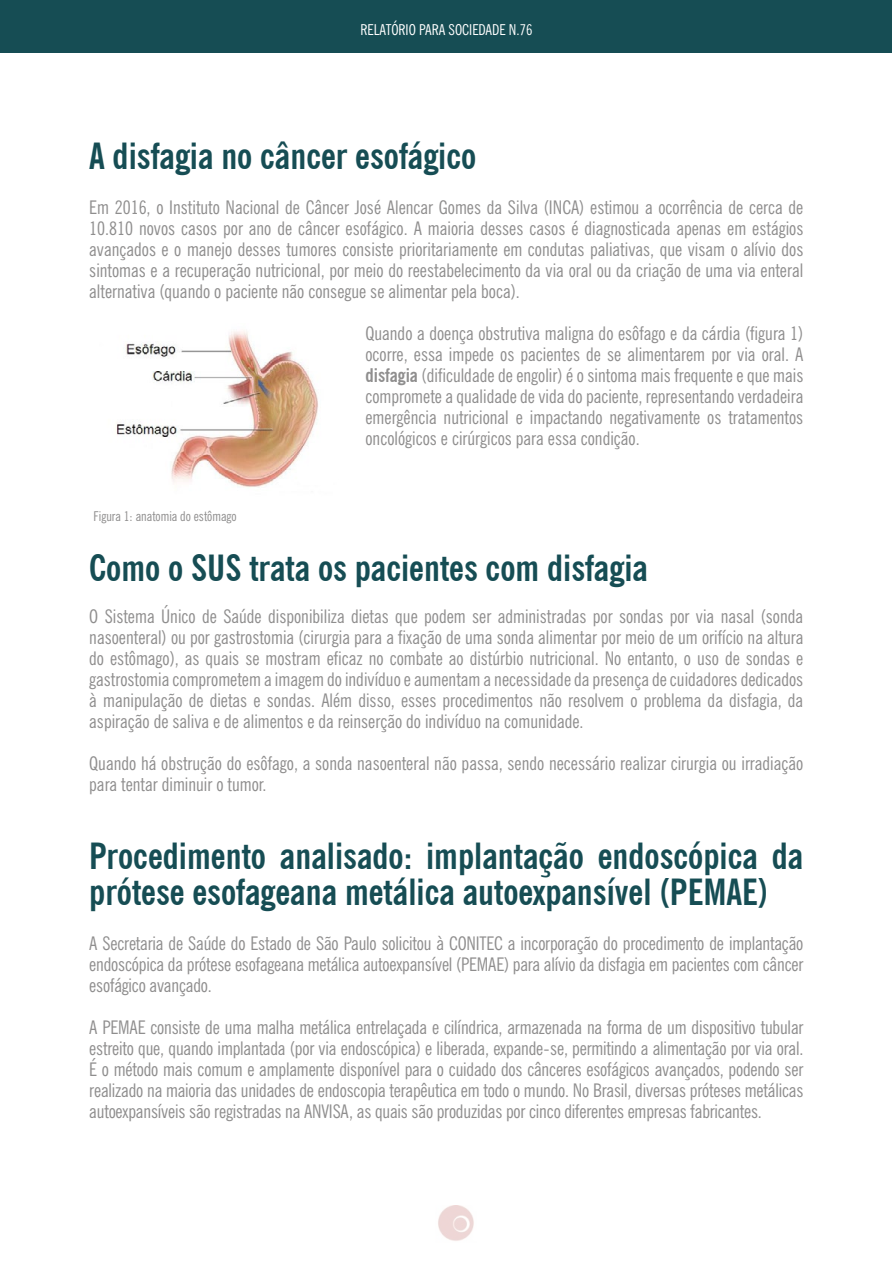
<style>
.page{position:relative;width:893px;height:1263px;background:#fff}
.page>*{position:absolute;margin:0;border:0;box-sizing:border-box;transform-origin:0 0}
.t1{font:700 condensed 36px/36px "News Gothic BT";color:#164d54}
.t2{font:condensed 18.75px/21px "News Gothic BT";color:#8f8e8e;text-align:justify}
.t3{font:condensed 15px "News Gothic BT";color:#fff}
.t4{font:condensed 13.5px "News Gothic BT";color:#8f8e8e}
.s1{font-weight:700}
</style>
<div class="page">
<div style="left:1px;top:0;width:891px;height:52px;background:#164d54"></div>
<img style="left:116px;top:331px;width:202px;height:157px">
<img style="left:438px;top:1205px;width:36px;height:36px">
<p class="t3" style="left:360px;top:21px;width:173px">RELATÓRIO PARA SOCIEDADE N.76</p>
<h1 class="t1" style="left:89px;top:138px;width:388px">A disfagia no câncer esofágico</h1>
<p class="t2" style="left:89px;top:197px;width:716px">Em 2016, o Instituto Nacional de Câncer José Alencar Gomes da Silva (INCA) estimou a ocorrência de cerca de 10.810 novos casos por ano de câncer esofágico. A maioria desses casos é diagnosticada apenas em estágios avançados e o manejo desses tumores consiste prioritariamente em condutas paliativas, que visam o alívio dos sintomas e a recuperação nutricional, por meio do reestabelecimento da via oral ou da criação de uma via enteral alternativa (quando o paciente não consegue se alimentar pela boca).</p>
<p class="t2" style="left:365px;top:323px;width:439px">Quando a doença obstrutiva maligna do esôfago e da cárdia (figura 1) ocorre, essa impede os pacientes de se alimentarem por via oral. A <span class="s1">disfagia</span> (dificuldade de engolir) é o sintoma mais frequente e que mais compromete a qualidade de vida do paciente, representando verdadeira emergência nutricional e impactando negativamente os tratamentos oncológicos e cirúrgicos para essa condição.</p>
<p class="t4" style="left:94px;top:508px;width:145px">Figura 1: anatomia do estômago</p>
<h1 class="t1" style="left:89px;top:549px;width:560px">Como o SUS trata os pacientes com disfagia</h1>
<p class="t2" style="left:89px;top:605px;width:716px">O Sistema Único de Saúde disponibiliza dietas que podem ser administradas por sondas por via nasal (sonda nasoenteral) ou por gastrostomia (cirurgia para a fixação de uma sonda alimentar por meio de um orifício na altura do estômago), as quais se mostram eficaz no combate ao distúrbio nutricional. No entanto, o uso de sondas e gastrostomia comprometem a imagem do indivíduo e aumentam a necessidade da presença de cuidadores dedicados à manipulação de dietas e sondas. Além disso, esses procedimentos não resolvem o problema da disfagia, da aspiração de saliva e de alimentos e da reinserção do indivíduo na comunidade.</p>
<p class="t2" style="left:89px;top:752px;width:715px">Quando há obstrução do esôfago, a sonda nasoenteral não passa, sendo necessário realizar cirurgia ou irradiação para tentar diminuir o tumor.</p>
<h1 class="t1" style="left:89px;top:837px;width:716px">Procedimento analisado: implantação endoscópica da prótese esofageana metálica autoexpansível (PEMAE)</h1>
<p class="t2" style="left:89px;top:932px;width:716px">A Secretaria de Saúde do Estado de São Paulo solicitou à CONITEC a incorporação do procedimento de implantação endoscópica da prótese esofageana metálica autoexpansível (PEMAE) para alívio da disfagia em pacientes com câncer esofágico avançado.</p>
<p class="t2" style="left:89px;top:1016px;width:716px">A PEMAE consiste de uma malha metálica entrelaçada e cilíndrica, armazenada na forma de um dispositivo tubular estreito que, quando implantada (por via endoscópica) e liberada, expande-se, permitindo a alimentação por via oral.<br>É o método mais comum e amplamente disponível para o cuidado dos cânceres esofágicos avançados, podendo ser realizado na maioria das unidades de endoscopia terapêutica em todo o mundo. No Brasil, diversas próteses metálicas autoexpansíveis são registradas na ANVISA, as quais são produzidas por cinco diferentes empresas fabricantes.</p>
</div>
